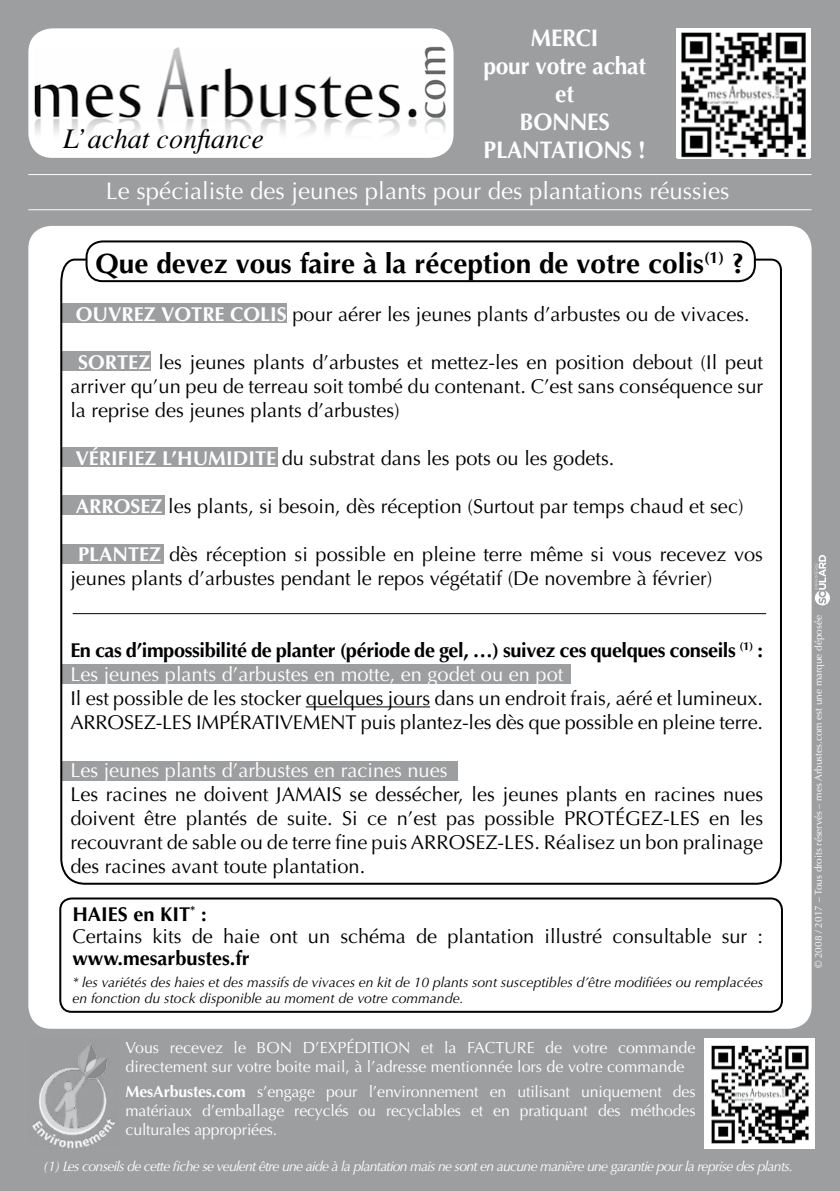
<style>
.page{position:relative;width:840px;height:1191px;background:#fff}
.page>*{position:absolute;margin:0;border:0;box-sizing:border-box;transform-origin:0 0}
.t1{font:700 28px "Optima";color:#000}
.t2{font:italic 28px "Times";color:#000}
.t3{font:24px "Optima";color:#fff}
.t4{font:700 24px/28px "Optima";letter-spacing:-.01em;color:#fff;text-align:center;scale:.95 1}
.t5{font:20px/24px "Optima";color:#000}
.t6{font:700 20px/24px "Optima";letter-spacing:-.02em;color:#000}
.t7{font:20px "Optima";color:#fff}
.t8{font:700 20px "Optima";color:#000}
.t9{font:16px/19.2px "Optima";color:#fff}
.t10{font:italic 14px/16px "Optima";color:#000}
.t11{font:italic 14px "Optima";letter-spacing:-.05em;color:#fff}
.t12{font:10px "Optima";color:#fff}
.s1{font-weight:700;color:#fff}
.s2{font-weight:400;color:#fff}
.s3{font-weight:700}
</style>
<div class="page">
<div style="left:0;top:0;width:839px;height:1191px;background:#9c9e9f"></div>
<div style="left:28px;top:226px;width:783px;height:802px;background:#fff;border-radius:23px"></div>
<img style="left:28px;top:28px;width:425px;height:130px">
<div style="left:85px;top:240px;width:670px;height:42px;border:2px solid #000;border-radius:16px"></div>
<svg style="left:60px;top:258px;width:722px;height:627px"></svg>
<hr style="left:73px;top:613px;width:692px;height:1px;background:#000">
<hr style="left:28px;top:174px;width:783px;height:1px;background:#fff">
<hr style="left:28px;top:209px;width:783px;height:1px;background:#fff">
<div style="left:59px;top:897px;width:723px;height:115px;border:2px solid #000;border-radius:11px"></div>
<img style="left:677px;top:28px;width:132px;height:130px">
<hr style="left:305px;top:706px;width:125px;height:1px;background:#000">
<img style="left:32px;top:1039px;width:83px;height:109px">
<div style="left:703px;top:1038px;width:111px;height:110px;background:#fff"></div>
<img style="left:711px;top:1045px;width:98px;height:98px">
<svg style="left:814px;top:555px;width:15px;height:51px"></svg>
<p class="t4" style="left:483px;top:24px;width:173px">MERCI<br>pour votre achat et<br>BONNES<br>PLANTATIONS !</p>
<p class="t3" style="left:106px;top:177px;width:624px">Le spécialiste des jeunes plants pour des plantations réussies</p>
<h1 class="t2" style="left:64px;top:122px;width:201px">L’achat confiance</h1>
<h1 class="t1" style="left:95px;top:247px;width:650px">Que devez vous faire à la réception de votre colis<sup>(1)</sup> ?</h1>
<p class="t5" style="left:76px;top:302px;width:675px"><span class="s1">OUVREZ VOTRE COLIS</span> pour aérer les jeunes plants d’arbustes ou de vivaces.</p>
<p class="t5" style="left:70px;top:350px;width:694px;text-align:justify;text-indent:8px"><span class="s1">SORTEZ</span> les jeunes plants d’arbustes et mettez-les en position debout (Il peut arriver qu’un peu de terreau soit tombé du contenant. C’est sans conséquence sur la reprise des jeunes plants d’arbustes)</p>
<p class="t5" style="left:75px;top:446px;width:540px"><span class="s1">VÉRIFIEZ L’HUMIDITE</span> du substrat dans les pots ou les godets.</p>
<p class="t5" style="left:76px;top:494px;width:668px"><span class="s1">ARROSEZ</span> les plants, si besoin, dès réception (Surtout par temps chaud et sec)</p>
<p class="t5" style="left:70px;top:542px;width:693px;text-indent:8px"><span class="s1">PLANTEZ</span> dès réception si possible en pleine terre même si vous recevez vos jeunes plants d’arbustes pendant le repos végétatif (De novembre à février)</p>
<p class="t6" style="left:70px;top:638px;width:694px">En cas d’impossibilité de planter (période de gel, …) suivez ces quelques conseils <sup>(1)</sup> :<br><span class="s2">Les jeunes plants d’arbustes en motte, en godet ou en pot</span></p>
<p class="t5" style="left:70px;top:686px;width:694px">Il est possible de les stocker quelques jours dans un endroit frais, aéré et lumineux.<br>ARROSEZ-LES IMPÉRATIVEMENT puis plantez-les dès que possible en pleine terre.</p>
<p class="t7" style="left:70px;top:758px;width:378px">Les jeunes plants d’arbustes en racines nues</p>
<p class="t5" style="left:70px;top:782px;width:694px;text-align:justify">Les racines ne doivent JAMAIS se dessécher, les jeunes plants en racines nues doivent être plantés de suite. Si ce n’est pas possible PROTÉGEZ-LES en les recouvrant de sable ou de terre fine puis ARROSEZ-LES. Réalisez un bon pralinage des racines avant toute plantation.</p>
<p class="t5" style="left:72px;top:903px;width:691px;line-height:22px"><span class="s3">HAIES en KIT</span><sup>*</sup> <span class="s3">:<br></span>Certains kits de haie ont un schéma de plantation illustré consultable sur :</p>
<p class="t8" style="left:72px;top:946px;width:179px">www.mesarbustes.fr</p>
<p class="t10" style="left:72px;top:974px;width:692px">* les variétés des haies et des massifs de vivaces en kit de 10 plants sont susceptibles d’être modifiées ou remplacées en fonction du stock disponible au moment de votre commande.</p>
<p class="t9" style="left:125px;top:1037px;width:571px">Vous recevez le BON D’EXPÉDITION et la FACTURE de votre commande directement sur votre boite mail, à l’adresse mentionnée lors de votre commande</p>
<p class="t9" style="left:125px;top:1082px;width:571px;text-align:justify"><span class="s3">MesArbustes.com</span> s’engage pour l’environnement en utilisant uniquement des matériaux d’emballage recyclés ou recyclables et en pratiquant des méthodes culturales appropriées.</p>
<p class="t11" style="left:43px;top:1158px;width:751px">(1) Les conseils de cette fiche se veulent être une aide à la plantation mais ne sont en aucune manière une garantie pour la reprise des plants.</p>
<p class="t12" style="left:812px;top:968px;width:354px;rotate:-90deg">© 2008 / 2017 – Tous droits réservés – mes Arbustes.com est une marque déposée</p>
</div>
